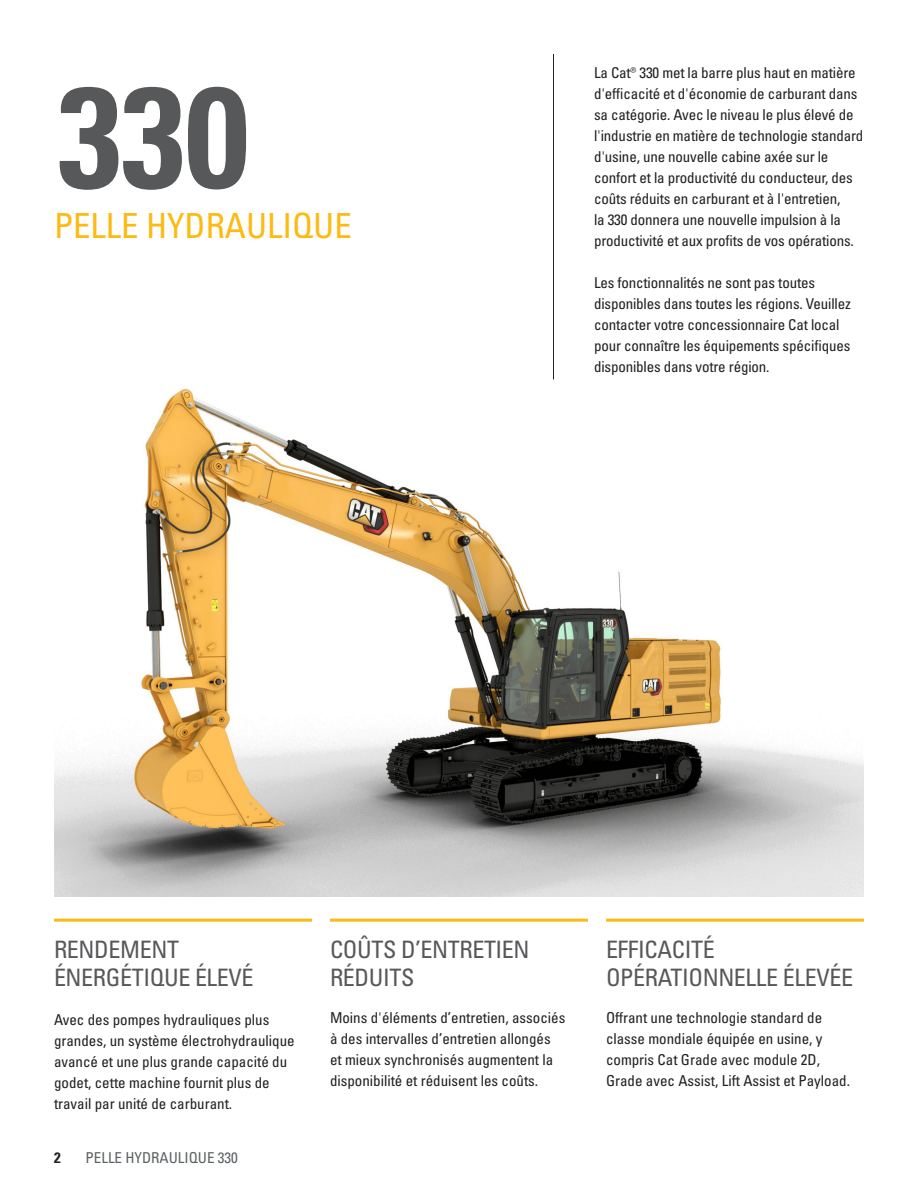
<style>
.page{position:relative;width:918px;height:1188px;background:#fff}
.page>*{position:absolute;margin:0;border:0;box-sizing:border-box;transform-origin:0 0}
.Dark_Model{font:142.95px "Univers LTCYR 67 Bold Cond";color:#57585a}
.Machine_Family{font:condensed 34.5px "Univers LTCYR 57";color:#fcba13}
.USP_Headline{font:condensed 24px/28.5px "Univers LTCYR 57";letter-spacing:-.015em;color:#57585a}
.Long_Description_with_12_pts_above{font:condensed 15px/21px "Univers LTCYR 57";letter-spacing:-.01em;color:#231f20}
.USP_Body_Text{font:condensed 15px/21px "Univers LTCYR 57";color:#231f20}
.t1{font:condensed 15px "Univers LTCYR 57";color:#5d6163}
.t2{font:15px "Univers LTCYR 67 Bold Cond";color:#231f20}
</style>
<div class="page">
<hr style="left:54px;top:919px;width:258px;height:3px;background:#fcba13">
<hr style="left:330px;top:919px;width:258px;height:3px;background:#fcba13">
<hr style="left:606px;top:919px;width:258px;height:3px;background:#fcba13">
<img style="left:54px;top:379px;width:810px;height:518px">
<hr style="left:553px;top:54px;width:1px;height:325px;background:#231f20">
<p class="Dark_Model" style="left:58px;top:49px;width:192px">330</p>
<p class="Machine_Family" style="left:54px;top:203px;width:299px">PELLE HYDRAULIQUE</p>
<p class="Long_Description_with_12_pts_above" style="left:594px;top:61px;width:271px">La Cat® 330 met la barre plus haut en matière d'efficacité et d'économie de carburant dans sa catégorie. Avec le niveau le plus élevé de l'industrie en matière de technologie standard d'usine, une nouvelle cabine axée sur le confort et la productivité du conducteur, des coûts réduits en carburant et à l'entretien,<br>la 330 donnera une nouvelle impulsion à la productivité et aux profits de vos opérations.</p>
<p class="Long_Description_with_12_pts_above" style="left:594px;top:271px;width:258px">Les fonctionnalités ne sont pas toutes disponibles dans toutes les régions. Veuillez contacter votre concessionnaire Cat local pour connaître les équipements spécifiques disponibles dans votre région.</p>
<p class="USP_Headline" style="left:54px;top:934px;width:201px">RENDEMENT<br>ÉNERGÉTIQUE ÉLEVÉ</p>
<p class="USP_Body_Text" style="left:54px;top:1009px;width:242px">Avec des pompes hydrauliques plus grandes, un système électrohydraulique avancé et une plus grande capacité du godet, cette machine fournit plus de travail par unité de carburant.</p>
<p class="t2" style="left:54px;top:1148px;width:8px">2</p>
<p class="t1" style="left:86px;top:1148px;width:154px">PELLE HYDRAULIQUE 330</p>
<p class="USP_Headline" style="left:330px;top:934px;width:201px">COÛTS D’ENTRETIEN<br>RÉDUITS</p>
<p class="USP_Body_Text" style="left:330px;top:1007px;width:237px">Moins d'éléments d’entretien, associés à des intervalles d’entretien allongés et mieux synchronisés augmentent la disponibilité et réduisent les coûts.</p>
<p class="USP_Headline" style="left:606px;top:934px;width:249px">EFFICACITÉ<br>OPÉRATIONNELLE ÉLEVÉE</p>
<p class="USP_Body_Text" style="left:606px;top:1007px;width:246px">Offrant une technologie standard de classe mondiale équipée en usine, y compris Cat Grade avec module 2D, Grade avec Assist, Lift Assist et Payload.</p>
</div>
